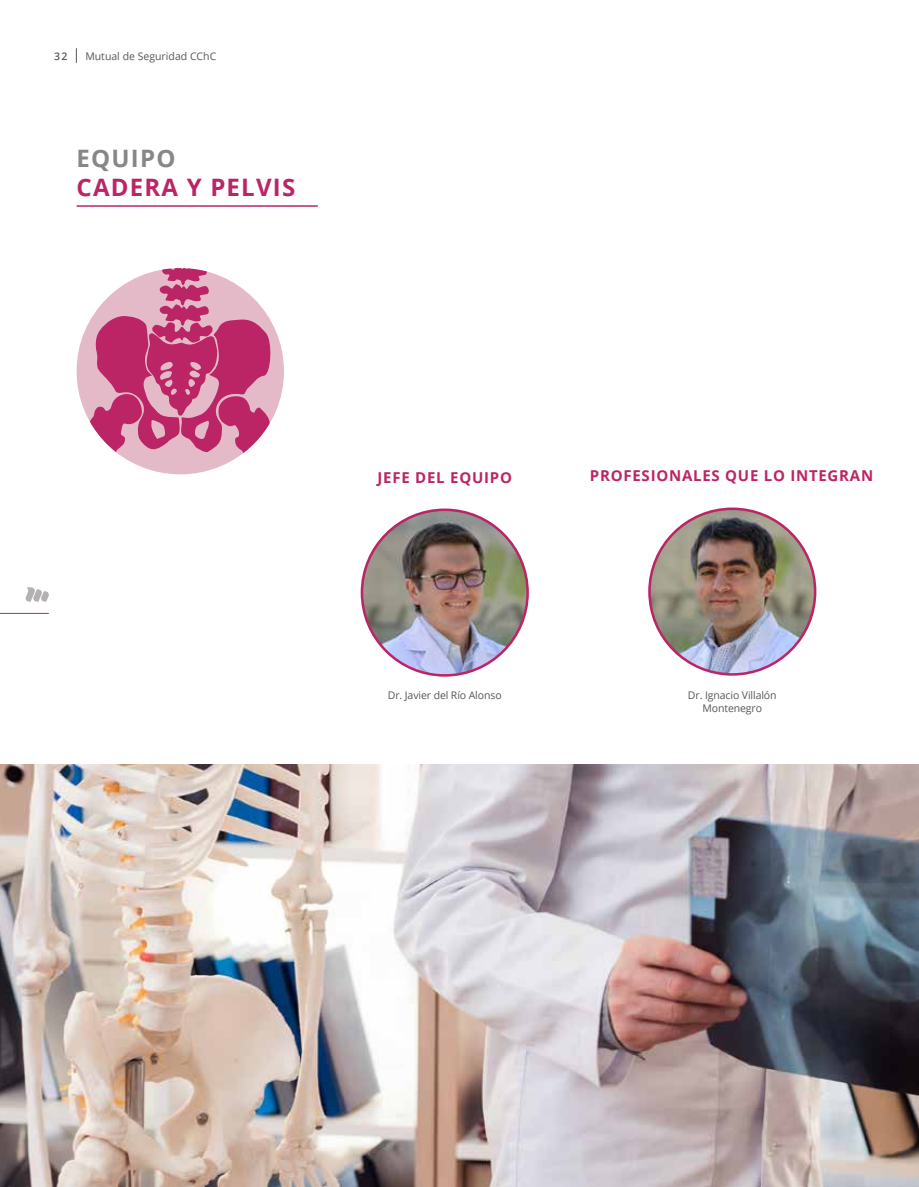
<style>
.page{position:relative;width:919px;height:1187px;background:#fff}
.page>*{position:absolute;margin:0;border:0;box-sizing:border-box;transform-origin:0 0}
.t1{font:700 24px "Open Sans";letter-spacing:.05em;color:#bb2565}
.t2{font:700 24px "Open Sans";letter-spacing:.05em;color:#878787}
.t3{font:700 15px "Open Sans";letter-spacing:.05em;color:#bb2565}
.t4{font:10.5px/13.5px "Open Sans";letter-spacing:-.01em;color:#575757;text-align:center}
.t5{font:600 10.5px "Open Sans";color:#575757}
</style>
<div class="page">
<svg style="left:76px;top:48px;width:1px;height:15px"></svg>
<svg style="left:26px;top:587px;width:23px;height:14px"></svg>
<img style="left:0;top:764px;width:918px;height:422px">
<hr style="left:77px;top:205px;width:241px;height:2px;background:#bb2565">
<img style="left:362px;top:509px;width:165px;height:166px;border-radius:83px">
<img style="left:649px;top:508px;width:166px;height:166px;border-radius:83px">
<hr style="left:0;top:613px;width:49px;height:1px;background:#bb2565">
<div style="left:77px;top:268px;width:207px;height:206px;background:#e5bac8;border-radius:50%"></div>
<svg style="left:89px;top:268px;width:185px;height:205px"></svg>
<p class="t5" style="left:54px;top:49px;width:15px">32</p>
<p class="t4" style="left:85px;top:49px;width:132px">Mutual de Seguridad CChC</p>
<h1 class="t2" style="left:77px;top:142px;width:100px">EQUIPO</h1>
<h1 class="t1" style="left:77px;top:170px;width:220px">CADERA Y PELVIS</h1>
<h2 class="t3" style="left:377px;top:467px;width:136px">JEFE DEL EQUIPO</h2>
<h2 class="t3" style="left:590px;top:465px;width:285px">PROFESIONALES QUE LO INTEGRAN</h2>
<p class="t4" style="left:388px;top:687px;width:115px">Dr. Javier del Río Alonso</p>
<p class="t4" style="left:688px;top:687px;width:90px">Dr. Ignacio Villalón<br>Montenegro</p>
</div>
